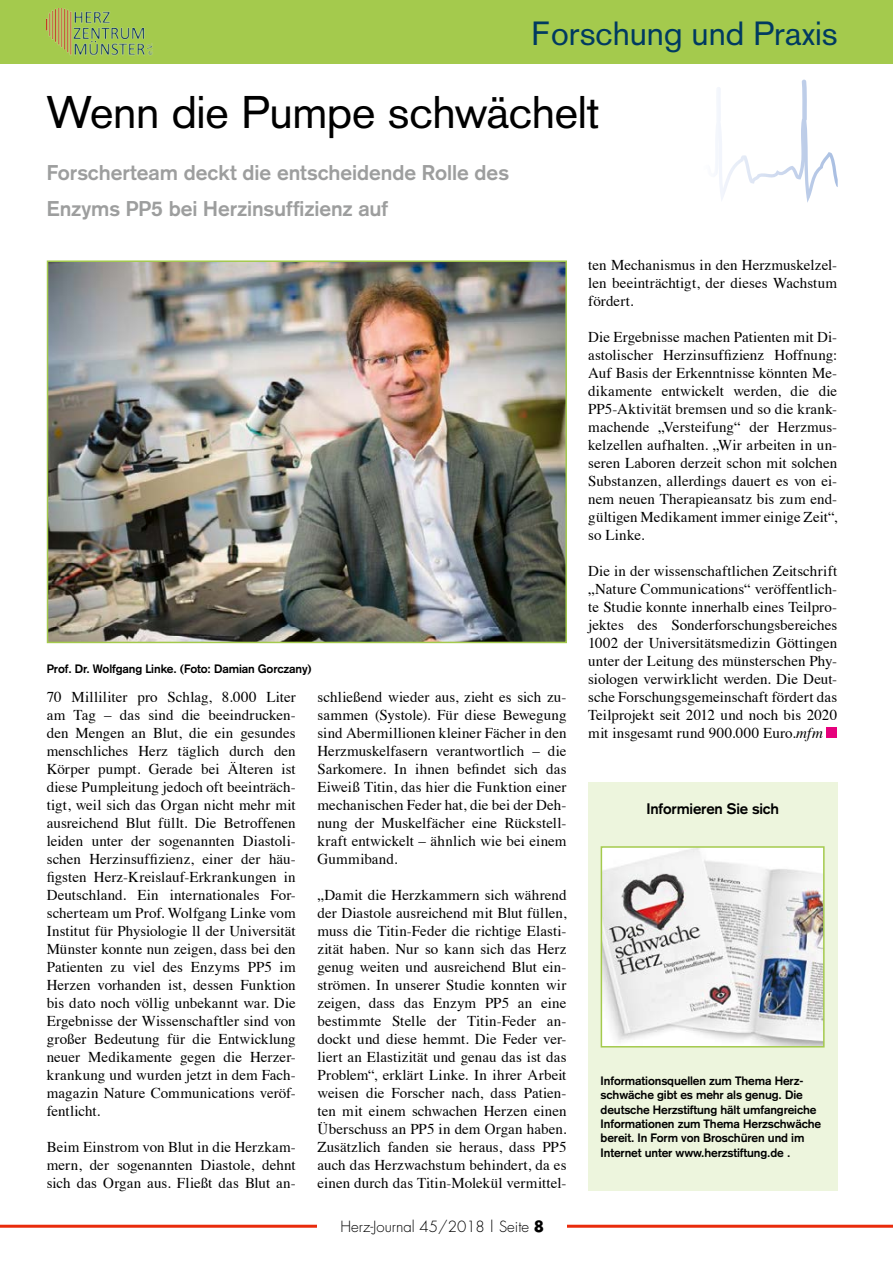
<style>
.page{position:relative;width:893px;height:1263px;background:#fff}
.page>*{position:absolute;margin:0;border:0;box-sizing:border-box;transform-origin:0 0}
.t1{font:45px "Akzidenz Grotesk";letter-spacing:-.005em;color:#000}
.t2{font:33px "Akzidenz Grotesk";color:#003a61}
.t3{font:700 21px/36px "Akzidenz Grotesk";letter-spacing:-.005em;color:#9d9e9e}
.t4{font:15px/18px "Times";letter-spacing:.005em;color:#000;text-align:justify}
.t5{font:300 15px "Futura";color:#000}
.t6{font:700 15px "Akzidenz Grotesk";letter-spacing:-.01em;color:#000}
.t7{font:700 12px/14.4px "Akzidenz Grotesk";letter-spacing:-.01em;color:#000}
.s1{font-weight:700}
.s2{font-style:italic}
</style>
<div class="page">
<svg style="left:716px;top:80px;width:88px;height:109px"></svg>
<hr style="left:0;top:1225px;width:893px;height:3px;background:#e92b0c">
<div style="left:0;top:0;width:893px;height:64px;background:#a4ca4d"></div>
<img style="left:47px;top:8px;width:106px;height:48px">
<div style="left:317px;top:1217px;width:250px;height:17px;background:#fff"></div>
<div style="left:588px;top:782px;width:250px;height:409px;background:#edf5dd"></div>
<img style="left:50px;top:263px;width:514px;height:377px">
<div style="left:47px;top:260px;width:520px;height:383px;border:2px solid #a4ca4d"></div>
<div style="left:827px;top:727px;width:10px;height:11px;background:#e6007c"></div>
<img style="left:604px;top:849px;width:218px;height:195px">
<div style="left:601px;top:846px;width:224px;height:201px;border:2px solid #a4ca4d"></div>
<h2 class="t2" style="left:531px;top:14px;width:308px">Forschung und Praxis</h2>
<h1 class="t1" style="left:47px;top:86px;width:554px">Wenn die Pumpe schwächelt</h1>
<h3 class="t3" style="left:47px;top:154px;width:464px">Forscherteam deckt die entscheidende Rolle des<br>Enzyms PP5 bei Herzinsuffizienz auf</h3>
<p class="t7" style="left:47px;top:662px;width:267px">Prof. Dr. Wolfgang Linke. (Foto: Damian Gorczany)</p>
<p class="t4" style="left:47px;top:687px;width:251px">70 Milliliter pro Schlag, 8.000 Liter am Tag – das sind die beeindrucken&shy;den Mengen an Blut, die ein gesundes menschliches Herz täglich durch den Körper pumpt. Gerade bei Älteren ist diese Pumpleitung jedoch oft beeinträch&shy;tigt, weil sich das Organ nicht mehr mit ausreichend Blut füllt. Die Betroffenen leiden unter der sogenannten Diastoli&shy;schen Herzinsuffizienz, einer der häu&shy;figsten Herz-Kreislauf-Erkrankungen in Deutschland. Ein internationales For&shy;scherteam um Prof. Wolfgang Linke vom Institut für Physiologie ll der Universität Münster konnte nun zeigen, dass bei den Patienten zu viel des Enzyms PP5 im Herzen vorhanden ist, dessen Funktion bis dato noch völlig unbekannt war. Die Ergebnisse der Wissenschaftler sind von großer Bedeutung für die Entwicklung neuer Medikamente gegen die Herzer&shy;krankung und wurden jetzt in dem Fach&shy;magazin Nature Communications veröf&shy;fentlicht.</p>
<p class="t4" style="left:47px;top:1137px;width:251px">Beim Einstrom von Blut in die Herzkam&shy;mern, der sogenannten Diastole, dehnt sich das Organ aus. Fließt das Blut an-</p>
<p class="t4" style="left:317px;top:687px;width:251px">schließend wieder aus, zieht es sich zu&shy;sammen (Systole). Für diese Bewegung sind Abermillionen kleiner Fächer in den Herzmuskelfasern verantwortlich – die Sarkomere. In ihnen befindet sich das Eiweiß Titin, das hier die Funktion einer mechanischen Feder hat, die bei der Deh&shy;nung der Muskelfächer eine Rückstell&shy;kraft entwickelt – ähnlich wie bei einem Gummiband.</p>
<p class="t4" style="left:317px;top:885px;width:251px">„Damit die Herzkammern sich während der Diastole ausreichend mit Blut füllen, muss die Titin-Feder die richtige Elasti&shy;zität haben. Nur so kann sich das Herz genug weiten und ausreichend Blut ein&shy;strömen. In unserer Studie konnten wir zeigen, dass das Enzym PP5 an eine bestimmte Stelle der Titin-Feder an&shy;dockt und diese hemmt. Die Feder ver&shy;liert an Elastizität und genau das ist das Problem“, erklärt Linke. In ihrer Arbeit weisen die Forscher nach, dass Patien&shy;ten mit einem schwachen Herzen einen Überschuss an PP5 in dem Organ haben.<br>Zusätzlich fanden sie heraus, dass PP5 auch das Herzwachstum behindert, da es einen durch das Titin-Molekül vermittel-</p>
<p class="t5" style="left:340px;top:1217px;width:205px">Herz-Journal 45/2018 | Seite <span class="s1">8</span></p>
<p class="t4" style="left:588px;top:255px;width:251px">ten Mechanismus in den Herzmuskelzel&shy;len beeinträchtigt, der dieses Wachstum fördert.</p>
<p class="t4" style="left:588px;top:327px;width:251px">Die Ergebnisse machen Patienten mit Di&shy;astolischer Herzinsuffizienz Hoffnung:<br>Auf Basis der Erkenntnisse könnten Me&shy;dikamente entwickelt werden, die die PP5-Aktivität bremsen und so die krank&shy;machende „Versteifung“ der Herzmus&shy;kelzellen aufhalten. „Wir arbeiten in un&shy;seren Laboren derzeit schon mit solchen Substanzen, allerdings dauert es von ei&shy;nem neuen Therapieansatz bis zum end&shy;gültigen Medikament immer einige Zeit“, so Linke.</p>
<p class="t4" style="left:588px;top:561px;width:251px">Die in der wissenschaftlichen Zeitschrift „Nature Communications“ veröffentlich&shy;te Studie konnte innerhalb eines Teilpro&shy;jektes des Sonderforschungsbereiches 1002 der Universitätsmedizin Göttingen unter der Leitung des münsterschen Phy&shy;siologen verwirklicht werden. Die Deut&shy;sche Forschungsgemeinschaft fördert das Teilprojekt seit 2012 und noch bis 2020 mit insgesamt rund 900.000 Euro.<span class="s2">mfm</span></p>
<p class="t6" style="left:646px;top:800px;width:134px">Informieren Sie sich</p>
<p class="t7" style="left:601px;top:1073px;width:222px">Informationsquellen zum Thema Herz&shy;schwäche gibt es mehr als genug. Die deutsche Herzstiftung hält umfangreiche Informationen zum Thema Herzschwäche bereit. In Form von Broschüren und im Internet unter www.herzstiftung.de .</p>
</div>
